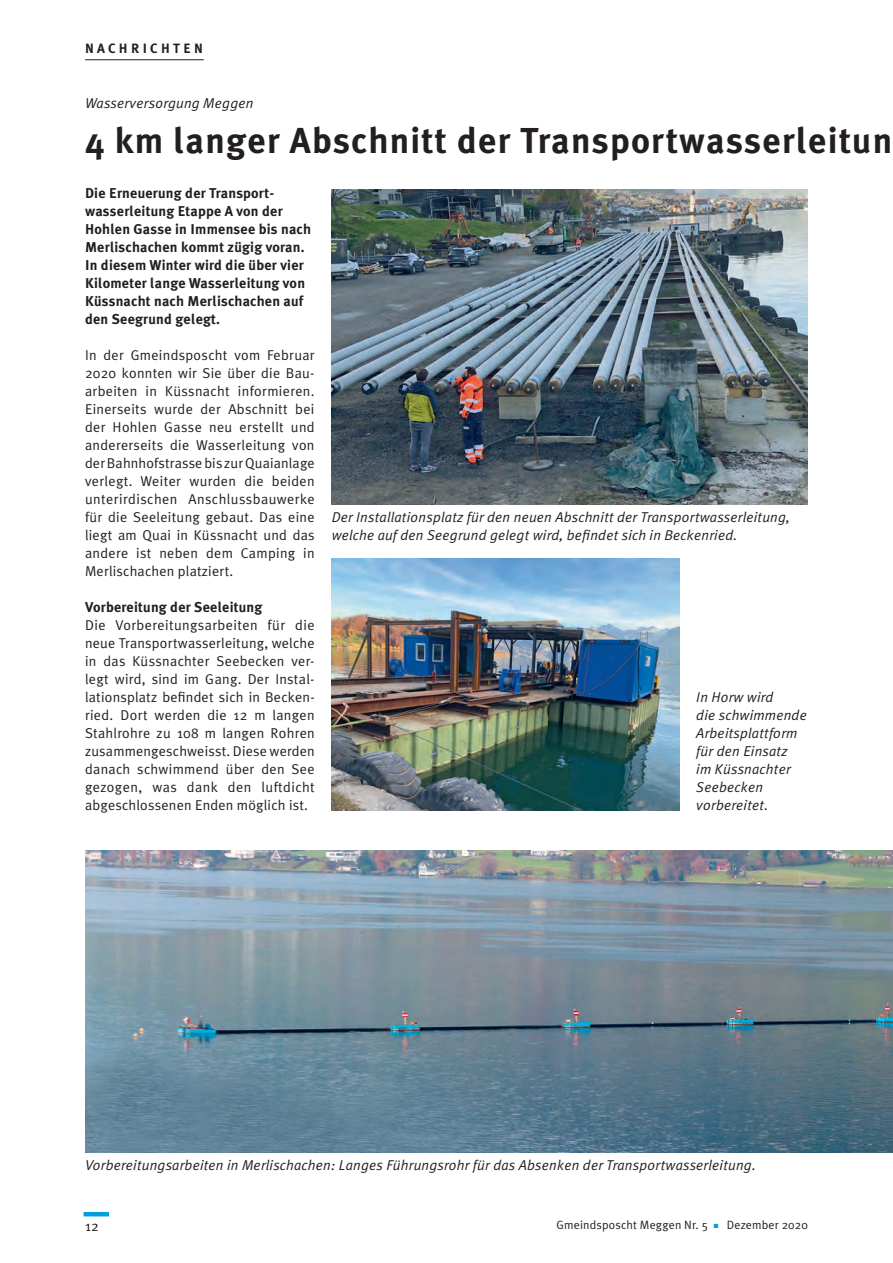
<style>
.page{position:relative;width:893px;height:1263px;background:#fff}
.page>*{position:absolute;margin:0;border:0;box-sizing:border-box;transform-origin:0 0}
.t1{font:700 36px "Meta Plus";letter-spacing:.035em;color:#231f20}
.t2{font:14.25px/18px "Meta Plus Normal";letter-spacing:.015em;color:#231f20;text-align:justify}
.t3{font:italic 14.25px/18px "Meta Plus Normal";letter-spacing:.015em;color:#231f20}
.t4{font:700 14.25px/18px "Meta Plus";letter-spacing:.015em;color:#231f20}
.t5{font:700 13.5px "Meta Plus";letter-spacing:.25em;color:#231f20}
.t6{font:12px "Meta Plus Normal";letter-spacing:.015em;color:#231f20}
.s1{color:#009ee1}
</style>
<div class="page">
<hr style="left:84px;top:1212px;width:25px;height:4px;background:#009ee1">
<hr style="left:85px;top:59px;width:119px;height:1px;background:#231f20">
<img style="left:332px;top:190px;width:476px;height:314px">
<img style="left:332px;top:558px;width:347px;height:252px">
<img style="left:85px;top:850px;width:808px;height:302px">
<p class="t5" style="left:85px;top:41px;width:119px">NACHRICHTEN</p>
<p class="t3" style="left:85px;top:94px;width:170px">Wasserversorgung Meggen</p>
<h1 class="t1" style="left:85px;top:120px;width:809px">4 km langer Abschnitt der Transportwasserleitun</h1>
<p class="t4" style="left:85px;top:184px;width:227px">Die Erneuerung der Transport&shy;wasserleitung Etappe A von der<br>Hohlen Gasse in Immensee bis nach<br>Merlischachen kommt zügig voran.<br>In diesem Winter wird die über vier<br>Kilometer lange Wasserleitung von<br>Küssnacht nach Merlischachen auf den Seegrund gelegt.</p>
<p class="t2" style="left:85px;top:346px;width:231px">In der Gmeindsposcht vom Februar 2020 konnten wir Sie über die Bau&shy;arbeiten in Küssnacht informieren.<br>Einerseits wurde der Abschnitt bei der Hohlen Gasse neu erstellt und andererseits die Wasserleitung von der Bahnhofstrasse bis zur Quaianlage verlegt. Weiter wurden die beiden unterirdischen Anschlussbauwerke für die Seeleitung gebaut. Das eine liegt am Quai in Küssnacht und das andere ist neben dem Camping in Merlischachen platziert.</p>
<p class="t4" style="left:85px;top:598px;width:179px">Vorbereitung der Seeleitung</p>
<p class="t2" style="left:85px;top:616px;width:231px">Die Vorbereitungsarbeiten für die neue Transportwasserleitung, welche in das Küssnachter Seebecken ver&shy;legt wird, sind im Gang. Der Instal&shy;lationsplatz befindet sich in Becken&shy;ried. Dort werden die 12 m langen Stahlrohre zu 108 m langen Rohren zusammengeschweisst. Diese werden danach schwimmend über den See gezogen, was dank den luftdicht abgeschlossenen Enden möglich ist.</p>
<p class="t3" style="left:332px;top:508px;width:460px">Der Installationsplatz für den neuen Abschnitt der Transportwasserleitung, welche auf den Seegrund gelegt wird, befindet sich in Beckenried.</p>
<p class="t3" style="left:696px;top:688px;width:112px">In Horw wird<br>die schwimmende<br>Arbeitsplattform für den Einsatz<br>im Küssnachter<br>Seebecken vorbereitet.</p>
<p class="t3" style="left:85px;top:1156px;width:672px">Vorbereitungsarbeiten in Merlischachen: Langes Führungsrohr für das Absenken der Transportwasserleitung.</p>
<p class="t2" style="left:85px;top:1217px;width:15px">12</p>
<p class="t6" style="left:556px;top:1218px;width:253px">Gmeindsposcht Meggen Nr. 5 <span class="s1">■</span> Dezember 2020</p>
</div>
